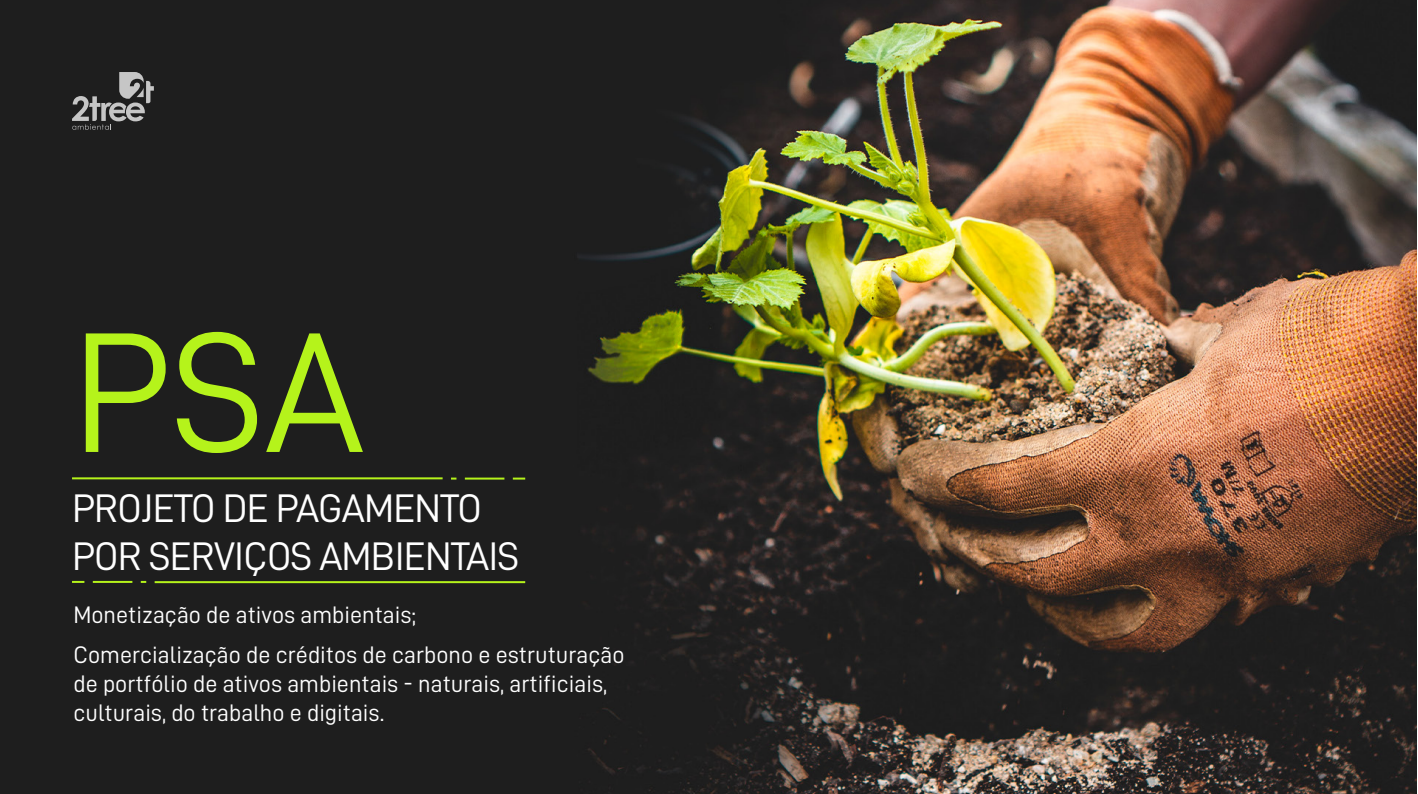
<style>
.page{position:relative;width:1418px;height:794px;background:#fff}
.page>*{position:absolute;margin:0;border:0;box-sizing:border-box;transform-origin:0 0}
.t1{font:171.8px "D DIN";color:#b5f31b}
.t2{font:40px/47.8px "D DIN";letter-spacing:-.02em;color:#fff}
.t3{font:24px/40.2px "D DIN";color:#fff}
</style>
<div class="page">
<img style="left:0;top:0;width:1416px;height:794px">
<hr style="left:72px;top:477px;width:370px;height:2px;background:#b5f31b">
<hr style="left:155px;top:581px;width:370px;height:2px;background:#b5f31b">
<hr style="left:465px;top:477px;width:39px;height:2px;background:#b5f31b">
<hr style="left:93px;top:581px;width:39px;height:2px;background:#b5f31b">
<svg style="left:513px;top:477px;width:12px;height:2px"></svg>
<svg style="left:72px;top:581px;width:12px;height:2px"></svg>
<svg style="left:72px;top:72px;width:82px;height:58px;background:#535353"></svg>
<h1 class="t1" style="left:72px;top:299px;width:293px">PSA</h1>
<h2 class="t2" style="left:72px;top:483px;width:449px">PROJETO DE PAGAMENTO<br>POR SERVIÇOS AMBIENTAIS</h2>
<p class="t3" style="left:73px;top:594px;width:552px">Monetização de ativos ambientais;<br>Comercialização de créditos de carbono e estruturação</p>
<p class="t3" style="left:73px;top:669px;width:535px;line-height:28.8px">de portfólio de ativos ambientais - naturais, artificiais, culturais, do trabalho e digitais.</p>
</div>
